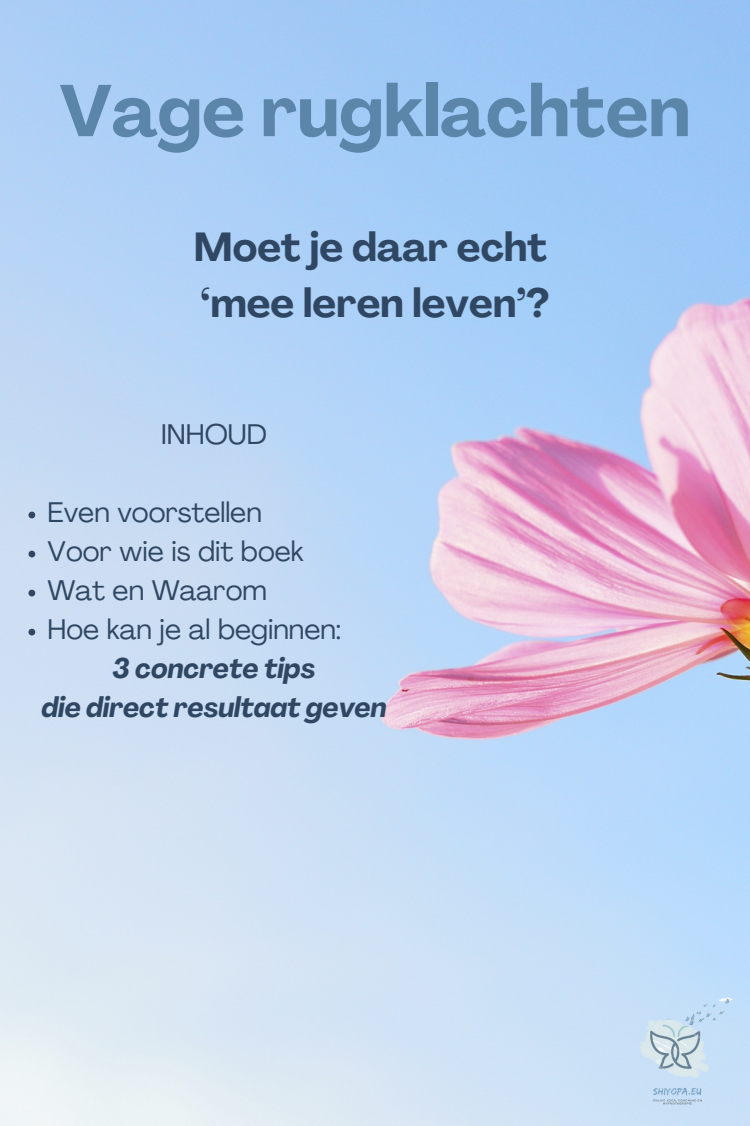
<style>
.page{position:relative;width:750px;height:1126px;background:#fff}
.page>*{position:absolute;margin:0;border:0;box-sizing:border-box;transform-origin:0 0}
.t1{font:700 72px "Agrandir";color:#5b85a9}
.t2{font:700 40px/55.5px "Agrandir";color:#2f4762}
.t3{font:28px "Agrandir";color:#2f4762}
.t4{font:italic 700 28px/39px "Agrandir";color:#2f4762;text-align:center}
</style>
<div class="page">
<img style="left:0;top:0;width:750px;height:1125px">
<img style="left:615px;top:990px;width:120px;height:120px">
<svg style="left:28px;top:511px;width:7px;height:7px"></svg>
<svg style="left:28px;top:550px;width:7px;height:7px"></svg>
<svg style="left:28px;top:589px;width:7px;height:7px"></svg>
<svg style="left:28px;top:628px;width:7px;height:7px"></svg>
<h2 class="t1" style="left:60px;top:82px;width:632px">Vage rugklachten</h2>
<h3 class="t2" style="left:194px;top:223px;width:357px">Moet je daar echt ‘mee leren leven’?</h3>
<p class="t3" style="left:161px;top:423px;width:107px">INHOUD</p>
<p class="t3" style="left:48px;top:501px;width:216px">Even voorstellen</p>
<p class="t3" style="left:48px;top:540px;width:258px">Voor wie is dit boek</p>
<p class="t3" style="left:48px;top:579px;width:221px">Wat en Waarom</p>
<h4 class="t3" style="left:48px;top:618px;width:295px">Hoe kan je al beginnen:</h4>
<p class="t4" style="left:41px;top:651px;width:347px">3 concrete tips<br>die direct resultaat geven</p>
</div>
